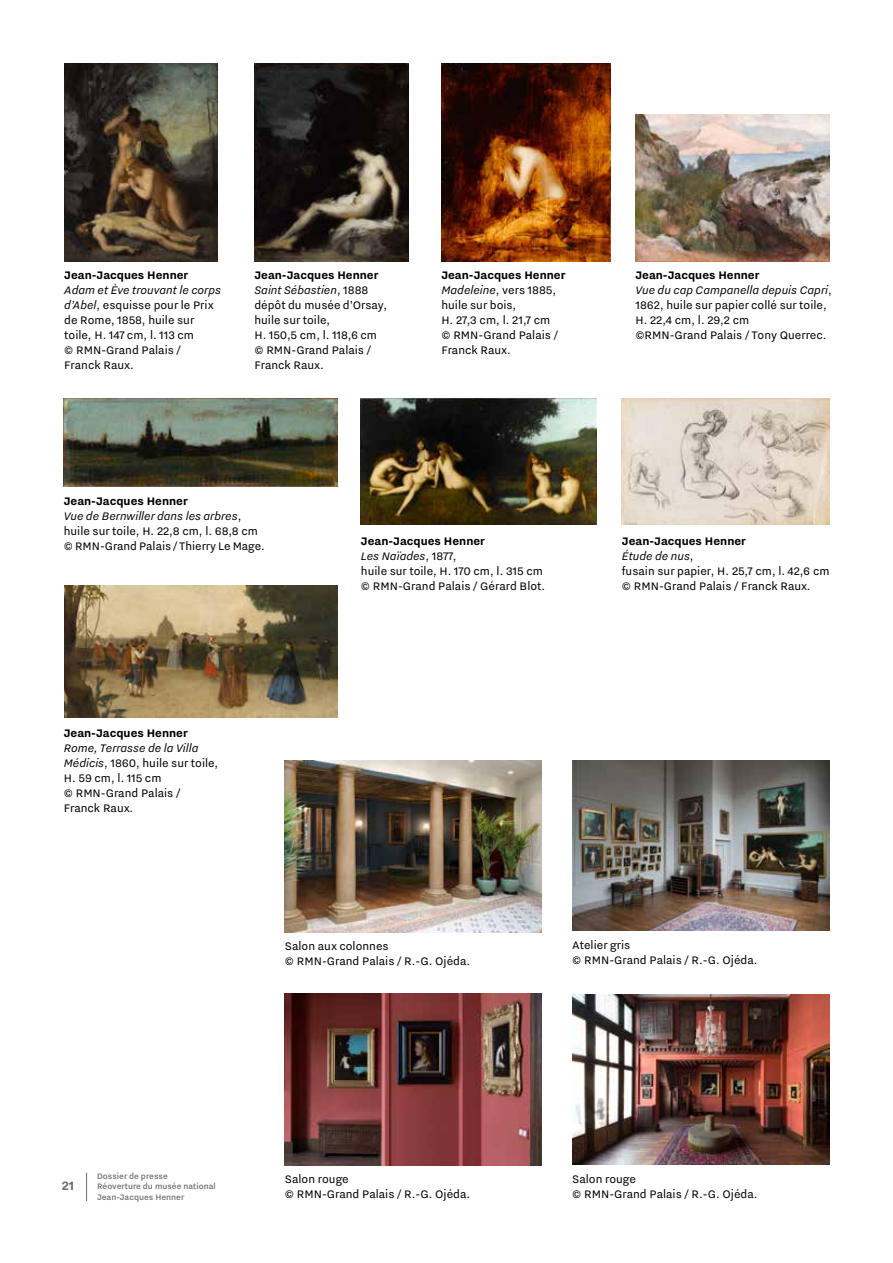
<style>
.page{position:relative;width:893px;height:1263px;background:#fff}
.page>*{position:absolute;margin:0;border:0;box-sizing:border-box;transform-origin:0 0}
.t1{font:700 15px "Nitti Grotesk";color:#6d6e71}
.t2{font:13.5px/15px "Nitti Grotesk";color:#000}
.t3{font:700 13.5px "Nitti Grotesk";color:#000}
.t4{font:500 9.75px/10.5px "Nitti Grotesk";color:#6d6e71}
.s1{font-style:italic}
.s2{font-weight:700}
</style>
<div class="page">
<svg style="left:86px;top:1173px;width:1px;height:28px"></svg>
<img style="left:64px;top:585px;width:273px;height:132px">
<img style="left:64px;top:64px;width:154px;height:197px">
<img style="left:254px;top:64px;width:154px;height:197px">
<img style="left:635px;top:115px;width:194px;height:146px">
<img style="left:441px;top:64px;width:169px;height:197px">
<img style="left:361px;top:398px;width:235px;height:127px">
<img style="left:622px;top:398px;width:207px;height:126px">
<img style="left:64px;top:398px;width:273px;height:88px">
<img style="left:572px;top:761px;width:257px;height:169px">
<img style="left:285px;top:761px;width:257px;height:171px">
<img style="left:285px;top:994px;width:257px;height:171px">
<img style="left:572px;top:995px;width:257px;height:169px">
<p class="t3" style="left:64px;top:268px;width:126px">Jean-Jacques Henner</p>
<p class="t2" style="left:64px;top:282px;width:158px"><span class="s1">Adam et Ève trouvant le corps d’Abel</span>, esquisse pour le Prix de Rome, 1858, huile sur toile, H. 147 cm, l. 113 cm<br>© RMN-Grand Palais /<br>Franck Raux.</p>
<p class="t2" style="left:254px;top:267px;width:134px"><span class="s2">Jean-Jacques Henner<br></span><span class="s1">Saint Sébastien</span>, 1888 dépôt du musée d’Orsay, huile sur toile,<br>H. 150,5 cm, l. 118,6 cm © RMN-Grand Palais /<br>Franck Raux.</p>
<p class="t2" style="left:635px;top:267px;width:198px"><span class="s2">Jean-Jacques Henner<br></span><span class="s1">Vue du cap Campanella depuis Capri</span>,<br>1862, huile sur papier collé sur toile,<br>H. 22,4 cm, l. 29,2 cm<br>©RMN-Grand Palais / Tony Querrec.</p>
<p class="t2" style="left:441px;top:267px;width:126px"><span class="s2">Jean-Jacques Henner<br></span><span class="s1">Madeleine</span>, vers 1885, huile sur bois,<br>H. 27,3 cm, l. 21,7 cm<br>© RMN-Grand Palais /<br>Franck Raux.</p>
<p class="t2" style="left:64px;top:493px;width:203px"><span class="s2">Jean-Jacques Henner<br></span><span class="s1">Vue de Bernwiller dans les arbres</span>, huile sur toile, H. 22,8 cm, l. 68,8 cm © RMN-Grand Palais / Thierry Le Mage.</p>
<p class="t2" style="left:361px;top:533px;width:186px"><span class="s2">Jean-Jacques Henner<br></span><span class="s1">Les Naïades</span>, 1877,<br>huile sur toile, H. 170 cm, l. 315 cm © RMN-Grand Palais / Gérard Blot.</p>
<p class="t2" style="left:622px;top:533px;width:209px"><span class="s2">Jean-Jacques Henner<br></span><span class="s1">Étude de nus</span>,<br>fusain sur papier, H. 25,7 cm, l. 42,6 cm © RMN-Grand Palais / Franck Raux.</p>
<p class="t3" style="left:64px;top:725px;width:126px">Jean-Jacques Henner</p>
<p class="t2" style="left:64px;top:740px;width:156px"><span class="s1">Rome, Terrasse de la Villa<br>Médicis</span>, 1860, huile sur toile,<br>H. 59 cm, l. 115 cm<br>© RMN-Grand Palais /<br>Franck Raux.</p>
<p class="t2" style="left:285px;top:938px;width:187px">Salon aux colonnes<br>© RMN-Grand Palais / R.-G. Ojéda.</p>
<p class="t2" style="left:572px;top:937px;width:187px">Atelier gris<br>© RMN-Grand Palais / R.-G. Ojéda.</p>
<p class="t1" style="left:62px;top:1177px;width:14px">21</p>
<p class="t4" style="left:97px;top:1170px;width:120px">Dossier de presse<br>Réoverture du musée national<br>Jean-Jacques Henner</p>
<p class="t2" style="left:285px;top:1171px;width:187px">Salon rouge<br>© RMN-Grand Palais / R.-G. Ojéda.</p>
<p class="t2" style="left:572px;top:1171px;width:187px">Salon rouge<br>© RMN-Grand Palais / R.-G. Ojéda.</p>
</div>
